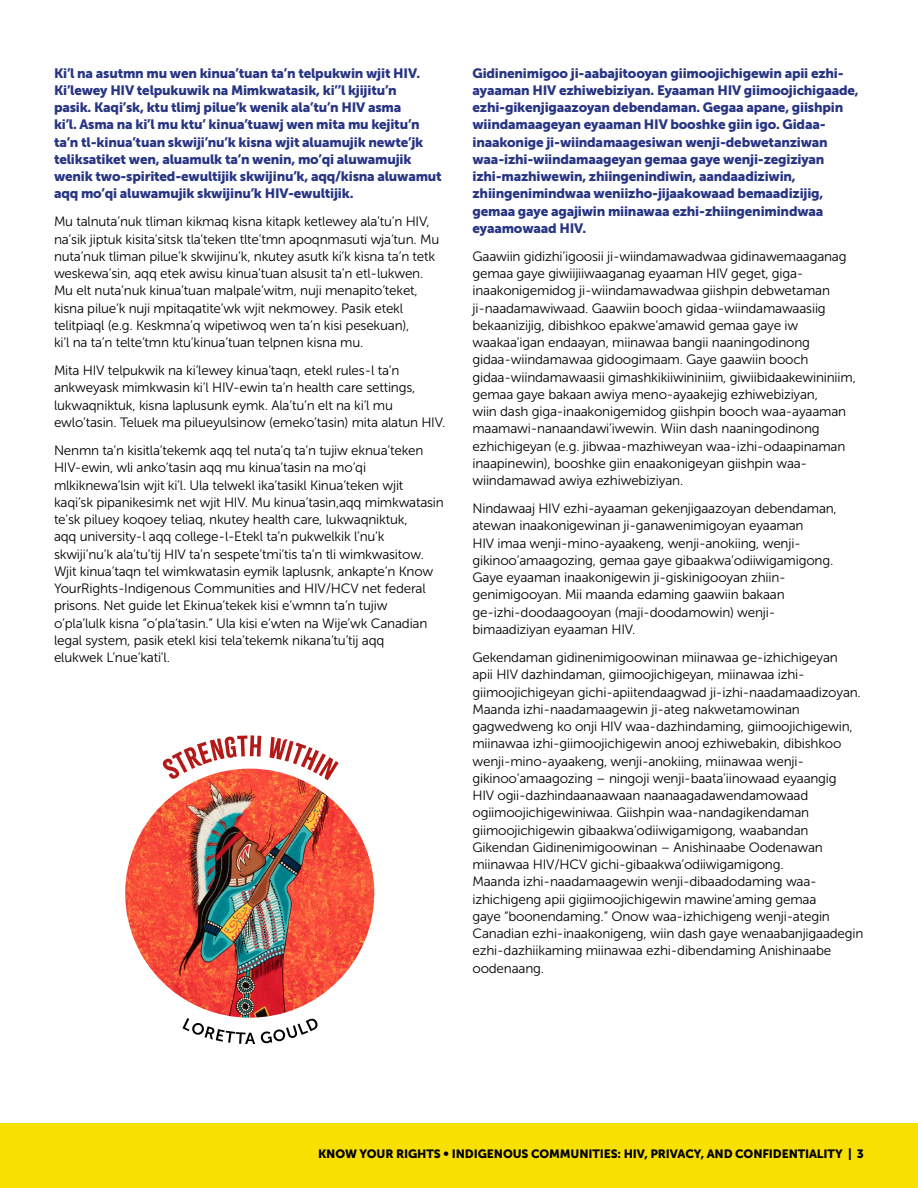
<style>
.page{position:relative;width:918px;height:1188px;background:#fff}
.page>*{position:absolute;margin:0;border:0;box-sizing:border-box;transform-origin:0 0}
.Body_Copy{font:13.5px/17.2px "Museo Sans 300";letter-spacing:-.015em;color:#000}
.Body_Copy-2{font:13.5px/17.2px "Museo Sans 900";letter-spacing:-.015em;color:#283583}
.t1{font:12px "Museo Sans 900";letter-spacing:-.01em;color:#000}
</style>
<div class="page">
<div style="left:0;top:1123px;width:918px;height:65px;background:#f8e100"></div>
<img style="left:125px;top:769px;width:249px;height:249px;border-radius:125px">
<svg style="left:163px;top:735px;width:176px;height:45px"></svg>
<svg style="left:182px;top:1018px;width:136px;height:26px"></svg>
<p class="Body_Copy-2" style="left:54px;top:64px;width:389px">Ki’l na asutmn mu wen kinua’tuan ta’n telpukwin wjit HIV.<br>Ki’lewey HIV telpukuwik na Mimkwatasik, ki’’l kjijitu’n<br>pasik. Kaqi’sk, ktu tlimj pilue’k wenik ala’tu’n HIV asma<br>ki’l. Asma na ki’l mu ktu’ kinua’tuawj wen mita mu kejitu’n ta’n tl-kinua’tuan skwiji’nu’k kisna wjit aluamujik newte’jk teliksatiket wen, aluamulk ta’n wenin, mo’qi aluwamujik wenik two-spirited-ewultijik skwijinu’k, aqq/kisna aluwamut aqq mo’qi aluwamujik skwijinu’k HIV-ewultijik.</p>
<p class="Body_Copy" style="left:54px;top:213px;width:387px">Mu talnuta’nuk tliman kikmaq kisna kitapk ketlewey ala’tu’n HIV, na’sik jiptuk kisita’sitsk tla’teken tlte’tmn apoqnmasuti wja’tun. Mu nuta’nuk tliman pilue’k skwijinu’k, nkutey asutk ki’k kisna ta’n tetk weskewa’sin, aqq etek awisu kinua’tuan alsusit ta’n etl-lukwen.<br>Mu elt nuta’nuk kinua’tuan malpale’witm, nuji menapito’teket, kisna pilue’k nuji mpitaqatite’wk wjit nekmowey. Pasik etekl telitpiaql (e.g. Keskmna’q wipetiwoq wen ta’n kisi pesekuan),<br>ki’l na ta’n telte’tmn ktu’kinua’tuan telpnen kisna mu.</p>
<p class="Body_Copy" style="left:54px;top:362px;width:393px">Mita HIV telpukwik na ki’lewey kinua’taqn, etekl rules-l ta’n ankweyask mimkwasin ki’l HIV-ewin ta’n health care settings, lukwaqniktuk, kisna laplusunk eymk. Ala’tu’n elt na ki’l mu ewlo’tasin. Teluek ma pilueyulsinow (emeko’tasin) mita alatun HIV.</p>
<p class="Body_Copy" style="left:54px;top:442px;width:391px">Nenmn ta’n kisitla’tekemk aqq tel nuta’q ta’n tujiw eknua’teken HIV-ewin, wli anko’tasin aqq mu kinua’tasin na mo’qi mlkiknewa’lsin wjit ki’l. Ula telwekl ika’tasikl Kinua’teken wjit kaqi’sk pipanikesimk net wjit HIV. Mu kinua’tasin,aqq mimkwatasin te’sk piluey koqoey teliaq, nkutey health care, lukwaqniktuk,<br>aqq university-l aqq college-l-Etekl ta’n pukwelkik l’nu’k skwiji’nu’k ala’tu’tij HIV ta’n sespete’tmi’tis ta’n tli wimkwasitow.<br>Wjit kinua’taqn tel wimkwatasin eymik laplusnk, ankapte’n Know YourRights-Indigenous Communities and HIV/HCV net federal prisons. Net guide let Ekinua’tekek kisi e’wmnn ta’n tujiw<br>o’pla’lulk kisna “o’pla’tasin.” Ula kisi e’wten na Wije’wk Canadian legal system, pasik etekl kisi tela’tekemk nikana’tu’tij aqq<br>elukwek L’nue’kati’l.</p>
<p class="Body_Copy-2" style="left:472px;top:64px;width:388px">Gidinenimigoo ji-aabajitooyan giimoojichigewin apii ezhi&shy;ayaaman HIV ezhiwebiziyan. Eyaaman HIV giimoojichigaade, ezhi-gikenjigaazoyan debendaman. Gegaa apane, giishpin wiindamaageyan eyaaman HIV booshke giin igo. Gidaa&shy;inaakonige ji-wiindamaagesiwan wenji-debwetanziwan waa-izhi-wiindamaageyan gemaa gaye wenji-zegiziyan izhi-mazhiwewin, zhiingenindiwin, aandaadiziwin, zhiingenimindwaa weniizho-jijaakowaad bemaadizijig, gemaa gaye agajiwin miinawaa ezhi-zhiingenimindwaa eyaamowaad HIV.</p>
<p class="Body_Copy" style="left:472px;top:248px;width:385px">Gaawiin gidizhi’igoosii ji-wiindamawadwaa gidinawemaaganag gemaa gaye giwiijiiwaaganag eyaaman HIV geget, giga&shy;inaakonigemidog ji-wiindamawadwaa giishpin debwetaman ji-naadamawiwaad. Gaawiin booch gidaa-wiindamawaasiig bekaanizijig, dibishkoo epakwe’amawid gemaa gaye iw waakaa’igan endaayan, miinawaa bangii naaningodinong gidaa-wiindamawaa gidoogimaam. Gaye gaawiin booch gidaa-wiindamawaasii gimashkikiiwininiim, giwiibidaakewininiim, gemaa gaye bakaan awiya meno-ayaakejig ezhiwebiziyan,<br>wiin dash giga-inaakonigemidog giishpin booch waa-ayaaman maamawi-nanaandawi’iwewin. Wiin dash naaningodinong ezhichigeyan (e.g. jibwaa-mazhiweyan waa-izhi-odaapinaman inaapinewin), booshke giin enaakonigeyan giishpin waa&shy;wiindamawad awiya ezhiwebiziyan.</p>
<p class="Body_Copy" style="left:472px;top:500px;width:366px">Nindawaaj HIV ezhi-ayaaman gekenjigaazoyan debendaman, atewan inaakonigewinan ji-ganawenimigoyan eyaaman<br>HIV imaa wenji-mino-ayaakeng, wenji-anokiing, wenji&shy;gikinoo’amaagozing, gemaa gaye gibaakwa’odiiwigamigong.<br>Gaye eyaaman inaakonigewin ji-giskinigooyan zhiin&shy;genimigooyan. Mii maanda edaming gaawiin bakaan ge-izhi-doodaagooyan (maji-doodamowin) wenji&shy;bimaadiziyan eyaaman HIV.</p>
<p class="Body_Copy" style="left:472px;top:649px;width:392px">Gekendaman gidinenimigoowinan miinawaa ge-izhichigeyan<br>apii HIV dazhindaman, giimoojichigeyan, miinawaa izhi&shy;giimoojichigeyan gichi-apiitendaagwad ji-izhi-naadamaadizoyan.<br>Maanda izhi-naadamaagewin ji-ateg nakwetamowinan gagwedweng ko onji HIV waa-dazhindaming, giimoojichigewin, miinawaa izhi-giimoojichigewin anooj ezhiwebakin, dibishkoo wenji-mino-ayaakeng, wenji-anokiing, miinawaa wenji&shy;gikinoo’amaagozing – ningoji wenji-baata’iinowaad eyaangig<br>HIV ogii-dazhindaanaawaan naanaagadawendamowaad ogiimoojichigewiniwaa. Giishpin waa-nandagikendaman giimoojichigewin gibaakwa’odiiwigamigong, waabandan Gikendan Gidinenimigoowinan – Anishinaabe Oodenawan miinawaa HIV/HCV gichi-gibaakwa’odiiwigamigong.<br>Maanda izhi-naadamaagewin wenji-dibaadodaming waa&shy;izhichigeng apii gigiimoojichigewin mawine’aming gemaa<br>gaye “boonendaming.” Onow waa-izhichigeng wenji-ategin Canadian ezhi-inaakonigeng, wiin dash gaye wenaabanjigaadegin ezhi-dazhiikaming miinawaa ezhi-dibendaming Anishinaabe oodenaang.</p>
<p class="t1" style="left:318px;top:1147px;width:547px">KNOW YOUR RIGHTS • INDIGENOUS COMMUNITIES: HIV, PRIVACY, AND CONFIDENTIALITY | 3</p>
</div>
